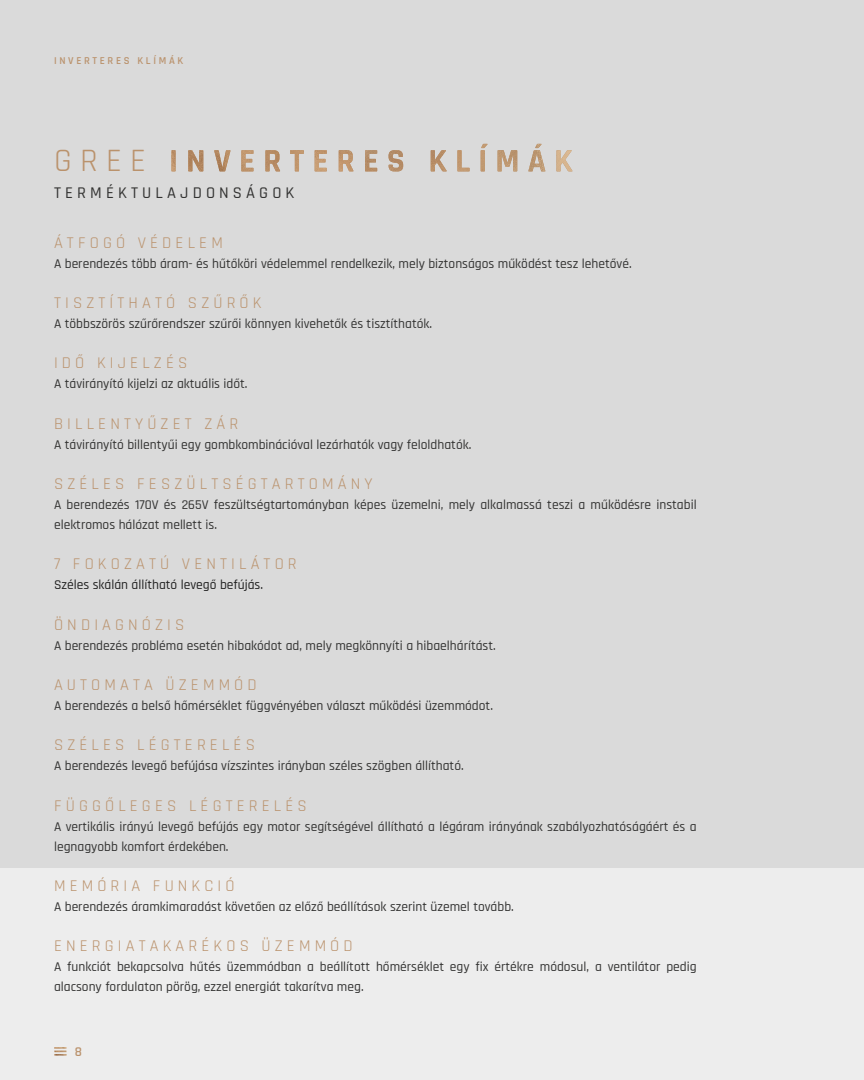
<style>
.page{position:relative;width:864px;height:1080px;background:#fff}
.page>*{position:absolute;margin:0;border:0;box-sizing:border-box;transform-origin:0 0}
.t1{font:33px "Rajdhani";color:#ba926c}
.t2{font:16.5px "Rajdhani";letter-spacing:.25em;color:#ba926c}
.t3{font:500 16.5px "Rajdhani";letter-spacing:.25em;color:#333332}
.t4{font:500 13.5px/20.1px "Rajdhani";color:#333332}
.t5{font:500 13.5px "Rajdhani";color:#212121}
.t6{font:600 13.5px "Rajdhani";color:#ba926c}
.t7{font:600 10.65px "Rajdhani";letter-spacing:.25em;color:#ba926c}
</style>
<div class="page">
<div style="left:0;top:0;width:863px;height:1080px;background:#dadada"></div>
<div style="left:0;top:868px;width:863px;height:212px;background:#ededed"></div>
<svg style="left:171px;top:150px;width:207px;height:21px"></svg>
<img style="left:388px;top:144px;width:184px;height:27px">
<svg style="left:54px;top:1047px;width:13px;height:9px"></svg>
<p class="t7" style="left:54px;top:54px;width:131px">INVERTERES KLÍMÁK</p>
<p class="t1" style="left:54px;top:142px;width:93px">GREE</p>
<p class="t3" style="left:54px;top:184px;width:242px">TERMÉKTULAJDONSÁGOK</p>
<p class="t2" style="left:54px;top:233px;width:170px">ÁTFOGÓ VÉDELEM</p>
<p class="t4" style="left:54px;top:254px;width:579px">A berendezés több áram- és hűtőköri védelemmel rendelkezik, mely biztonságos működést tesz lehetővé.</p>
<p class="t2" style="left:54px;top:293px;width:209px">TISZTÍTHATÓ SZŰRŐK</p>
<p class="t4" style="left:54px;top:314px;width:379px">A többszörös szűrőrendszer szűrői könnyen kivehetők és tisztíthatók.</p>
<p class="t2" style="left:54px;top:354px;width:135px">IDŐ KIJELZÉS</p>
<p class="t4" style="left:54px;top:374px;width:195px">A távirányító kijelzi az aktuális időt.</p>
<p class="t2" style="left:54px;top:414px;width:185px">BILLENTYŰZET ZÁR</p>
<p class="t4" style="left:54px;top:435px;width:418px">A távirányító billentyűi egy gombkombinációval lezárhatók vagy feloldhatók.</p>
<p class="t2" style="left:54px;top:474px;width:320px">SZÉLES FESZÜLTSÉGTARTOMÁNY</p>
<p class="t4" style="left:54px;top:495px;width:644px">A berendezés 170V és 265V feszültségtartományban képes üzemelni, mely alkalmassá teszi a működésre instabil elektromos hálózat mellett is.</p>
<p class="t2" style="left:54px;top:555px;width:244px">7 FOKOZATÚ VENTILÁTOR</p>
<p class="t5" style="left:54px;top:577px;width:210px">Széles skálán állítható levegő befújás.</p>
<p class="t2" style="left:54px;top:615px;width:132px">ÖNDIAGNÓZIS</p>
<p class="t4" style="left:54px;top:636px;width:443px">A berendezés probléma esetén hibakódot ad, mely megkönnyíti a hibaelhárítást.</p>
<p class="t2" style="left:54px;top:675px;width:204px">AUTOMATA ÜZEMMÓD</p>
<p class="t4" style="left:54px;top:696px;width:440px">A berendezés a belső hőmérséklet függvényében választ működési üzemmódot.</p>
<p class="t2" style="left:54px;top:736px;width:202px">SZÉLES LÉGTERELÉS</p>
<p class="t4" style="left:54px;top:756px;width:411px">A berendezés levegő befújása vízszintes irányban széles szögben állítható.</p>
<p class="t2" style="left:54px;top:796px;width:254px">FÜGGŐLEGES LÉGTERELÉS</p>
<p class="t4" style="left:54px;top:817px;width:644px">A vertikális irányú levegő befújás egy motor segítségével állítható a légáram irányának szabályozhatóságáért és a legnagyobb komfort érdekében.</p>
<p class="t2" style="left:54px;top:876px;width:182px">MEMÓRIA FUNKCIÓ</p>
<p class="t4" style="left:54px;top:897px;width:461px">A berendezés áramkimaradást követően az előző beállítások szerint üzemel tovább.</p>
<p class="t2" style="left:54px;top:937px;width:300px">ENERGIATAKARÉKOS ÜZEMMÓD</p>
<p class="t4" style="left:54px;top:957px;width:644px">A funkciót bekapcsolva hűtés üzemmódban a beállított hőmérséklet egy fix értékre módosul, a ventilátor pedig alacsony fordulaton pörög, ezzel energiát takarítva meg.</p>
<p class="t6" style="left:75px;top:1043px;width:9px">8</p>
</div>
